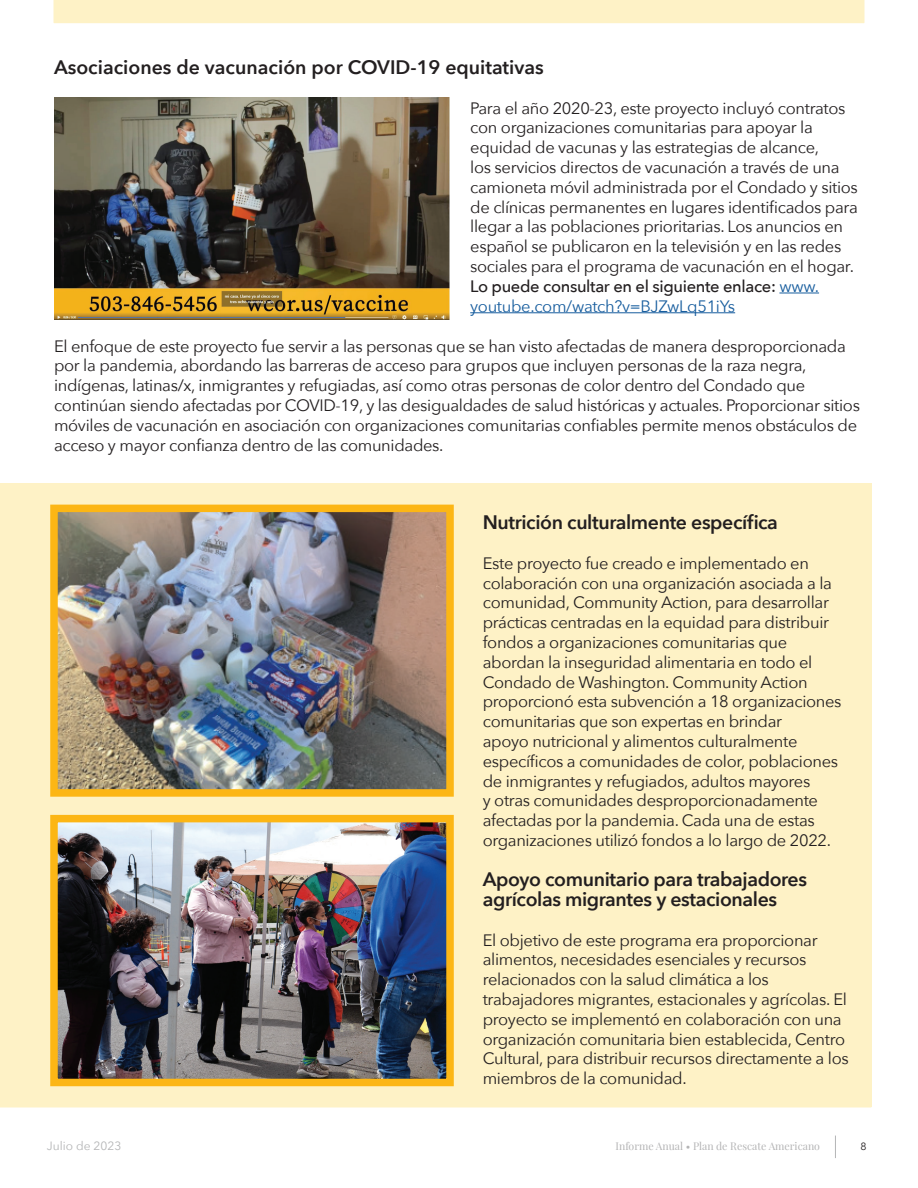
<style>
.page{position:relative;width:918px;height:1188px;background:#fff}
.page>*{position:absolute;margin:0;border:0;box-sizing:border-box;transform-origin:0 0}
.t1{font:600 19.5px/19.8px "Avenir Next";letter-spacing:-.02em;color:#231f20}
.t2{font:600 19.5px "Avenir Next";color:#231f20}
.t3{font:16.5px/19.8px "Avenir Next";letter-spacing:-.02em;color:#231f20}
.t4{font:12px "Avenir Next";color:#b4b5b6}
.t5{font:10.5px "Playfair Display";color:#b4b4b5}
.t6{font:10.5px "Avenir Next";color:#231f20}
.s1{font-weight:500}
.s2{color:#175d9e}
</style>
<div class="page">
<div style="left:0;top:484px;width:871px;height:623px;background:#fef2c6"></div>
<div style="left:54px;top:0;width:810px;height:23px;background:#fef2c6"></div>
<svg style="left:835px;top:1136px;width:1px;height:22px"></svg>
<hr style="left:779px;top:293px;width:40px;height:1px;background:#175d9e">
<hr style="left:470px;top:312px;width:265px;height:1px;background:#175d9e">
<img style="left:55px;top:98px;width:394px;height:221px">
<img style="left:59px;top:514px;width:386px;height:274px">
<div style="left:50px;top:505px;width:404px;height:292px;border:8px solid #fcb615"></div>
<img style="left:59px;top:824px;width:386px;height:253px">
<div style="left:50px;top:815px;width:404px;height:271px;border:8px solid #fcb615"></div>
<p class="t2" style="left:54px;top:50px;width:491px">Asociaciones de vacunación por COVID-19 equitativas</p>
<p class="t3" style="left:470px;top:97px;width:389px">Para el año 2020-23, este proyecto incluyó contratos con organizaciones comunitarias para apoyar la equidad de vacunas y las estrategias de alcance,<br>los servicios directos de vacunación a través de una camioneta móvil administrada por el Condado y sitios de clínicas permanentes en lugares identificados para llegar a las poblaciones prioritarias. Los anuncios en español se publicaron en la televisión y en las redes sociales para el programa de vacunación en el hogar.<br><span class="s1">Lo puede consultar en el siguiente enlace:</span> <span class="s2">www. youtube.com/watch?v=BJZwLq51iYs</span></p>
<p class="t3" style="left:54px;top:335px;width:808px">El enfoque de este proyecto fue servir a las personas que se han visto afectadas de manera desproporcionada por la pandemia, abordando las barreras de acceso para grupos que incluyen personas de la raza negra, indígenas, latinas/x, inmigrantes y refugiadas, así como otras personas de color dentro del Condado que continúan siendo afectadas por COVID-19, y las desigualdades de salud históricas y actuales. Proporcionar sitios móviles de vacunación en asociación con organizaciones comunitarias confiables permite menos obstáculos de acceso y mayor confianza dentro de las comunidades.</p>
<p class="t1" style="left:483px;top:512px;width:297px">Nutrición culturalmente específica</p>
<p class="t3" style="left:483px;top:552px;width:360px">Este proyecto fue creado e implementado en colaboración con una organización asociada a la comunidad, Community Action, para desarrollar prácticas centradas en la equidad para distribuir fondos a organizaciones comunitarias que abordan la inseguridad alimentaria en todo el Condado de Washington. Community Action proporcionó esta subvención a 18 organizaciones comunitarias que son expertas en brindar<br>apoyo nutricional y alimentos culturalmente específicos a comunidades de color, poblaciones de inmigrantes y refugiados, adultos mayores<br>y otras comunidades desproporcionadamente afectadas por la pandemia. Cada una de estas organizaciones utilizó fondos a lo largo de 2022.</p>
<p class="t1" style="left:483px;top:869px;width:326px">Apoyo comunitario para trabajadores agrícolas migrantes y estacionales</p>
<p class="t3" style="left:483px;top:929px;width:368px">El objetivo de este programa era proporcionar alimentos, necesidades esenciales y recursos relacionados con la salud climática a los trabajadores migrantes, estacionales y agrícolas. El proyecto se implementó en colaboración con una organización comunitaria bien establecida, Centro Cultural, para distribuir recursos directamente a los miembros de la comunidad.</p>
<p class="t4" style="left:47px;top:1136px;width:76px">Julio de 2023</p>
<p class="t5" style="left:616px;top:1138px;width:206px">Informe Anual • Plan de Rescate Americano</p>
<p class="t6" style="left:860px;top:1138px;width:8px">8</p>
</div>
